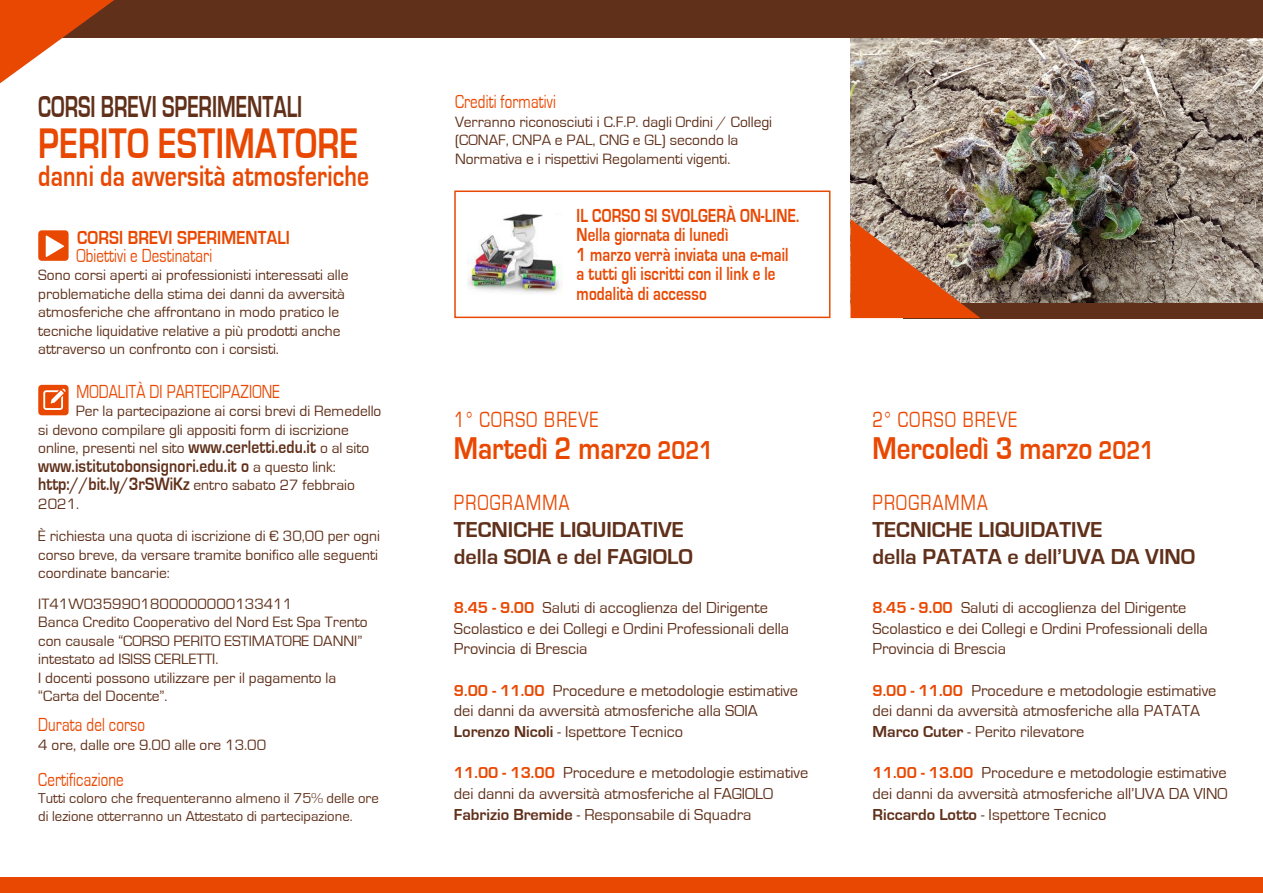
<style>
.page{position:relative;width:1263px;height:893px;background:#fff}
.page>*{position:absolute;margin:0;border:0;box-sizing:border-box;transform-origin:0 0}
.t1{font:700 44.1px "Eurostile";letter-spacing:.01em;color:#e94802;scale:.77 1}
.t2{font:700 32.4px "Eurostile";color:#e94802;scale:.83 1}
.t3{font:700 31.35px "Eurostile";color:#60301a;scale:.67 1}
.t4{font:700 30.45px "Eurostile";letter-spacing:.01em;color:#e94802;scale:.77 1}
.t5{font:22.8px "Eurostile";letter-spacing:.075em;color:#e94802;scale:.77 1}
.t6{font:700 22.2px/26.7px "Eurostile";color:#60301a}
.t7{font:700 19.5px/19.5px "Eurostile";letter-spacing:.01em;color:#e94802;scale:.77 1}
.t8{font:19.5px "Eurostile";letter-spacing:.01em;color:#e94802;scale:.77 1}
.t9{font:700 19.5px "Eurostile";letter-spacing:.01em;color:#e94802;scale:.85 1}
.t10{font:700 18.6px/18.6px "Eurostile";letter-spacing:.01em;color:#60301a;scale:.83 1}
.t11{font:16.35px/20.7px "Eurostile";color:#60301a}
.t12{font:15.45px/18.6px "Eurostile";color:#60301a}
.t13{font:14.7px/17.7px "Eurostile";color:#60301a}
.s1{font-weight:700;font-size:18.6px}
.s2{font-weight:400;font-size:15.45px}
.s3{font-size:26.7px}
.s4{font-weight:700;color:#e94802}
.s5{font-weight:700}
</style>
<div class="page">
<div style="left:43px;top:0;width:1220px;height:38px;background:#60301a"></div>
<div style="left:0;top:877px;width:1263px;height:16px;background:#e94802"></div>
<svg style="left:0;top:0;width:114px;height:84px"></svg>
<img style="left:850px;top:38px;width:413px;height:265px">
<div style="left:38px;top:230px;width:31px;height:31px;background:#e94802;border-radius:3px"></div>
<svg style="left:46px;top:235px;width:18px;height:22px"></svg>
<div style="left:38px;top:385px;width:31px;height:30px;background:#e94802;border-radius:3px"></div>
<svg style="left:43px;top:389px;width:22px;height:21px"></svg>
<div style="left:903px;top:303px;width:360px;height:15px;background:#60301a"></div>
<svg style="left:850px;top:219px;width:130px;height:99px;background:#c06940"></svg>
<div style="left:454px;top:191px;width:376px;height:127px;border:2px solid #e94802"></div>
<img style="left:468px;top:214px;width:95px;height:80px">
<h3 class="t3" style="left:38px;top:90px;width:396px">CORSI BREVI SPERIMENTALI</h3>
<h1 class="t1" style="left:38px;top:119px;width:417px">PERITO ESTIMATORE</h1>
<h3 class="t4" style="left:38px;top:159px;width:431px">danni da avversità atmosferiche</h3>
<p class="t9" style="left:77px;top:226px;width:252px">CORSI BREVI SPERIMENTALI</p>
<p class="t8" style="left:76px;top:245px;width:178px">Obiettivi e Destinatari</p>
<p class="t12" style="left:38px;top:266px;width:312px">Sono corsi aperti ai professionisti interessati alle problematiche della stima dei danni da avversità atmosferiche che affrontano in modo pratico le tecniche liquidative relative a più prodotti anche attraverso un confronto con i corsisti.</p>
<p class="t8" style="left:76px;top:381px;width:266px">MODALITÀ DI PARTECIPAZIONE</p>
<p class="t12" style="left:38px;top:402px;width:345px;text-indent:37px">Per la partecipazione ai corsi brevi di Remedello si devono compilare gli appositi form di iscrizione online, presenti nel sito <span class="s1">www.cerletti.edu.it</span> o al sito</p>
<p class="t10" style="left:38px;top:457px;width:383px">www.istitutobonsignori.edu.it o <span class="s2">a questo link: </span>http://bit.ly/3rSWiKz <span class="s2">entro sabato 27 febbraio</span></p>
<p class="t12" style="left:38px;top:488px;width:343px;line-height:32.1px">2021.<br>È richiesta una quota di iscrizione di € 30,00 per ogni</p>
<p class="t12" style="left:38px;top:545px;width:341px">corso breve, da versare tramite bonifico alle seguenti coordinate bancarie:</p>
<p class="t12" style="left:38px;top:595px;width:331px">IT41W0359901800000000133411<br>Banca Credito Cooperativo del Nord Est Spa Trento con causale “CORSO PERITO ESTIMATORE DANNI” intestato ad ISISS CERLETTI.<br>I docenti possono utilizzare per il pagamento la “Carta del Docente”.</p>
<p class="t8" style="left:38px;top:714px;width:140px">Durata del corso</p>
<p class="t12" style="left:38px;top:736px;width:229px">4 ore, dalle ore 9.00 alle ore 13.00</p>
<p class="t8" style="left:38px;top:769px;width:113px">Certificazione</p>
<p class="t13" style="left:38px;top:790px;width:342px">Tutti coloro che frequenteranno almeno il 75% delle ore di lezione otterranno un Attestato di partecipazione.</p>
<p class="t8" style="left:455px;top:91px;width:133px">Crediti formativi</p>
<p class="t12" style="left:455px;top:113px;width:319px">Verranno riconosciuti i C.F.P. dagli Ordini / Collegi (CONAF, CNPA e PAL, CNG e GL) secondo la<br>Normativa e i rispettivi Regolamenti vigenti.</p>
<p class="t7" style="left:577px;top:206px;width:291px">IL CORSO SI SVOLGERÀ ON-LINE.<br>Nella giornata di lunedì<br>1 marzo verrà inviata una e-mail a tutti gli iscritti con il link e le modalità di accesso</p>
<h3 class="t5" style="left:454px;top:407px;width:189px">1° CORSO BREVE</h3>
<h2 class="t2" style="left:454px;top:431px;width:314px">Martedì 2 marzo <span class="s3">2021</span></h2>
<h3 class="t5" style="left:454px;top:490px;width:151px">PROGRAMMA</h3>
<h3 class="t6" style="left:454px;top:517px;width:240px">TECNICHE LIQUIDATIVE della SOIA e del FAGIOLO</h3>
<p class="t11" style="left:454px;top:598px;width:337px"><span class="s4">8.45 - 9.00</span> Saluti di accoglienza del Dirigente<br>Scolastico e dei Collegi e Ordini Professionali della<br>Provincia di Brescia</p>
<p class="t11" style="left:454px;top:680px;width:345px"><span class="s4">9.00 - 11.00</span> Procedure e metodologie estimative dei danni da avversità atmosferiche alla SOIA<br><span class="s5">Lorenzo Nicoli</span> - Ispettore Tecnico</p>
<p class="t11" style="left:454px;top:763px;width:356px"><span class="s4">11.00 - 13.00</span> Procedure e metodologie estimative dei danni da avversità atmosferiche al FAGIOLO<br><span class="s5">Fabrizio Bremide</span> - Responsabile di Squadra</p>
<h3 class="t5" style="left:872px;top:407px;width:189px">2° CORSO BREVE</h3>
<h2 class="t2" style="left:872px;top:431px;width:341px">Mercoledì 3 marzo <span class="s3">2021</span></h2>
<h3 class="t5" style="left:872px;top:490px;width:151px">PROGRAMMA</h3>
<h3 class="t6" style="left:872px;top:517px;width:324px">TECNICHE LIQUIDATIVE<br>della PATATA e dell’UVA DA VINO</h3>
<p class="t11" style="left:872px;top:598px;width:337px"><span class="s4">8.45 - 9.00</span> Saluti di accoglienza del Dirigente<br>Scolastico e dei Collegi e Ordini Professionali della<br>Provincia di Brescia</p>
<p class="t11" style="left:872px;top:680px;width:345px"><span class="s4">9.00 - 11.00</span> Procedure e metodologie estimative dei danni da avversità atmosferiche alla PATATA<br><span class="s5">Marco Cuter</span> - Perito rilevatore</p>
<p class="t11" style="left:872px;top:763px;width:357px;text-align:justify"><span class="s4">11.00 - 13.00</span> Procedure e metodologie estimative dei danni da avversità atmosferiche all’UVA DA VINO <span class="s5">Riccardo Lotto</span> - Ispettore Tecnico</p>
</div>
